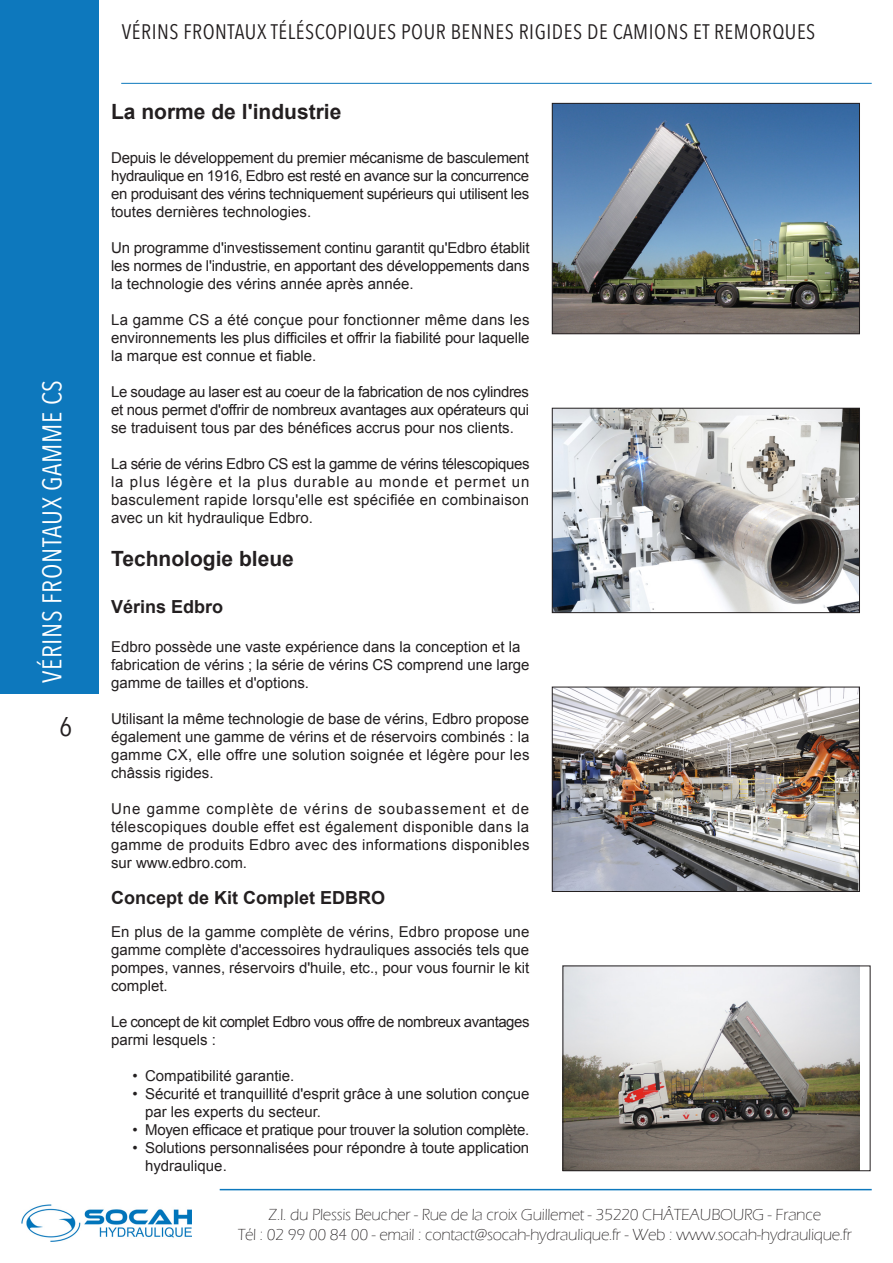
<style>
.page{position:relative;width:893px;height:1263px;background:#fff}
.page>*{position:absolute;margin:0;border:0;box-sizing:border-box;transform-origin:0 0}
.t1{font:27px "Avenir Next Condensed";letter-spacing:.025em;color:#fff}
.t2{font:27px "Avenir Next Condensed";color:#231f20}
.t3{font:21px "Avenir Next Condensed";letter-spacing:.025em;color:#231f20}
.t4{font:700 21px "Arial";color:#231f20}
.t5{font:700 18px "Arial";color:#231f20}
.t6{font:300 16.5px/19.8px "Eras ITC";letter-spacing:-.015em;color:#231f20;text-align:center}
.t7{font:15px/18px "Arial";color:#231f20;text-align:justify}
.t8{font:15px/18px "Arial";letter-spacing:-.03em;color:#231f20}
.t9{font:15px "Arial";letter-spacing:-.02em;color:#231f20}
</style>
<div class="page">
<div style="left:0;top:0;width:99px;height:693px;background:#0d78bd"></div>
<hr style="left:121px;top:83px;width:751px;height:1px;background:#0d78bd">
<hr style="left:220px;top:1189px;width:652px;height:1px;background:#0d78bd">
<img style="left:21px;top:1204px;width:170px;height:38px">
<img style="left:554px;top:105px;width:304px;height:227px">
<div style="left:552px;top:103px;width:308px;height:231px;border:1px solid #231f20"></div>
<img style="left:554px;top:410px;width:304px;height:201px">
<div style="left:552px;top:408px;width:308px;height:205px;border:1px solid #231f20"></div>
<img style="left:554px;top:689px;width:304px;height:201px">
<div style="left:552px;top:687px;width:308px;height:205px;border:1px solid #231f20"></div>
<img style="left:565px;top:968px;width:294px;height:201px">
<div style="left:563px;top:966px;width:307px;height:205px;border:1px solid #231f20"></div>
<h1 class="t1" style="left:29px;top:683px;width:305px;rotate:-90deg">VÉRINS FRONTAUX GAMME CS</h1>
<h1 class="t2" style="left:60px;top:703px;width:14px">6</h1>
<h2 class="t3" style="left:122px;top:14px;width:695px">VÉRINS FRONTAUX TÉLÉSCOPIQUES POUR BENNES RIGIDES DE CAMIONS ET REMORQUES</h2>
<h2 class="t4" style="left:111px;top:98px;width:232px">La norme de l'industrie</h2>
<p class="t7" style="left:111px;top:149px;width:420px">Depuis le développement du premier mécanisme de basculement hydraulique en 1916, Edbro est resté en avance sur la concurrence en produisant des vérins techniquement supérieurs qui utilisent les toutes dernières technologies.</p>
<p class="t7" style="left:111px;top:239px;width:420px">Un programme d'investissement continu garantit qu'Edbro établit les normes de l'industrie, en apportant des développements dans la technologie des vérins année après année.</p>
<p class="t7" style="left:111px;top:311px;width:420px">La gamme CS a été conçue pour fonctionner même dans les environnements les plus difficiles et offrir la fiabilité pour laquelle la marque est connue et fiable.</p>
<p class="t7" style="left:111px;top:383px;width:419px">Le soudage au laser est au coeur de la fabrication de nos cylindres et nous permet d'offrir de nombreux avantages aux opérateurs qui se traduisent tous par des bénéfices accrus pour nos clients.</p>
<p class="t7" style="left:111px;top:455px;width:420px">La série de vérins Edbro CS est la gamme de vérins télescopiques la plus légère et la plus durable au monde et permet un basculement rapide lorsqu'elle est spécifiée en combinaison avec un kit hydraulique Edbro.</p>
<h2 class="t4" style="left:111px;top:545px;width:184px">Technologie bleue</h2>
<p class="t5" style="left:111px;top:594px;width:114px">Vérins Edbro</p>
<p class="t7" style="left:111px;top:638px;width:420px;text-align:left">Edbro possède une vaste expérience dans la conception et la fabrication de vérins ; la série de vérins CS comprend une large gamme de tailles et d'options.</p>
<p class="t7" style="left:111px;top:710px;width:420px">Utilisant la même technologie de base de vérins, Edbro propose également une gamme de vérins et de réservoirs combinés : la gamme CX, elle offre une solution soignée et légère pour les châssis rigides.</p>
<p class="t7" style="left:111px;top:800px;width:420px">Une gamme complète de vérins de soubassement et de télescopiques double effet est également disponible dans la gamme de produits Edbro avec des informations disponibles sur www.edbro.com.</p>
<p class="t5" style="left:111px;top:886px;width:276px">Concept de Kit Complet EDBRO</p>
<p class="t7" style="left:111px;top:923px;width:420px">En plus de la gamme complète de vérins, Edbro propose une gamme complète d'accessoires hydrauliques associés tels que pompes, vannes, réservoirs d'huile, etc., pour vous fournir le kit complet.</p>
<p class="t8" style="left:111px;top:1013px;width:420px">Le concept de kit complet Edbro vous offre de nombreux avantages parmi lesquels :</p>
<p class="t7" style="left:132px;top:1067px;width:163px">• Compatibilité garantie.</p>
<p class="t7" style="left:145px;top:1085px;width:386px;text-indent:-13px">• Sécurité et tranquillité d'esprit grâce à une solution conçue par les experts du secteur.</p>
<p class="t9" style="left:132px;top:1120px;width:398px">• Moyen efficace et pratique pour trouver la solution complète.</p>
<p class="t7" style="left:145px;top:1139px;width:386px;text-indent:-13px">• Solutions personnalisées pour répondre à toute application hydraulique.</p>
<p class="t6" style="left:238px;top:1205px;width:616px">Z.I. du Plessis Beucher - Rue de la croix Guillemet - 35220 CHÂTEAUBOURG - France<br>Tél : 02 99 00 84 00 - email : contact@socah-hydraulique.fr - Web : www.socah-hydraulique.fr</p>
</div>
